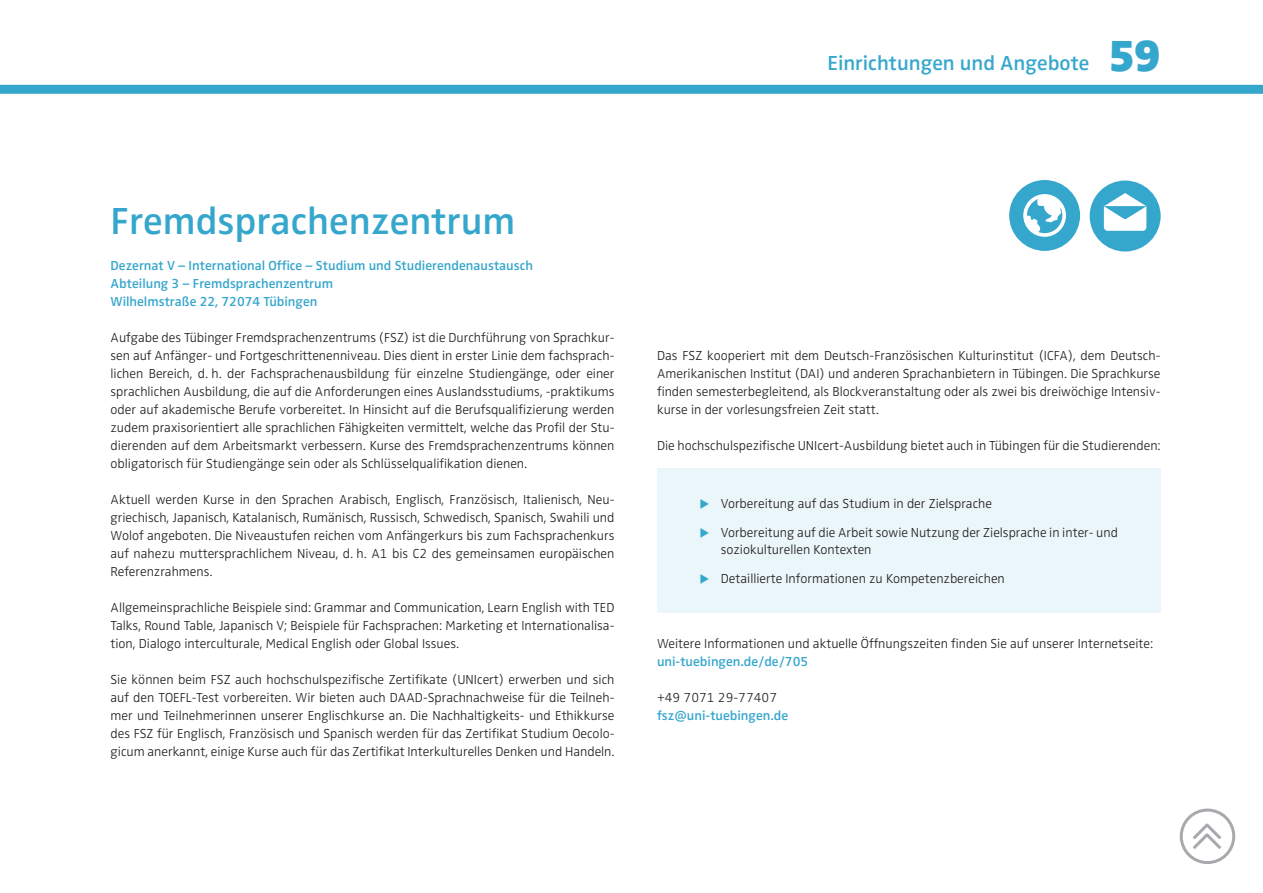
<style>
.page{position:relative;width:1263px;height:893px;background:#fff}
.page>*{position:absolute;margin:0;border:0;box-sizing:border-box;transform-origin:0 0}
.t1{font:900 45px "Zwo OT";color:#36a7cc}
.Überschrift_1{font:600 39px "Zwo OT";color:#36a7cc}
.t2{font:600 21px "Zwo OT";color:#36a7cc}
.Fließtext{font:300 13.5px/18px "Zwo OT";color:#231f20;text-align:justify}
.Intro{font:600 13.5px "Zwo OT";color:#36a7cc}
.Fließtext-2{font:600 13.5px "Zwo OT";color:#36a7cc}
.s1{font-family:"Zwo Pro";font-weight:600;color:#36a7cc}
</style>
<div class="page">
<div style="left:0;top:85px;width:1263px;height:9px;background:#36a7cc"></div>
<svg style="left:1181px;top:810px;width:53px;height:53px"></svg>
<div style="left:1180px;top:809px;width:55px;height:55px;border:3px solid #a8a9ad;border-radius:50%"></div>
<svg style="left:1189px;top:820px;width:35px;height:32px"></svg>
<div style="left:657px;top:468px;width:503px;height:144px;background:#ebf6fa"></div>
<svg style="left:1090px;top:181px;width:70px;height:70px"></svg>
<svg style="left:1009px;top:180px;width:71px;height:71px"></svg>
<p class="t2" style="left:827px;top:51px;width:263px">Einrichtungen und Angebote</p>
<p class="t1" style="left:1109px;top:29px;width:53px">59</p>
<p class="Überschrift_1" style="left:111px;top:198px;width:406px">Fremdsprachenzentrum</p>
<p class="Intro" style="left:111px;top:258px;width:424px">Dezernat V – International Office – Studium und Studierendenaustausch</p>
<p class="Intro" style="left:111px;top:276px;width:224px">Abteilung 3 – Fremdsprachenzentrum</p>
<p class="Intro" style="left:111px;top:294px;width:208px">Wilhelmstraße 22, 72074 Tübingen</p>
<p class="Fließtext" style="left:111px;top:329px;width:505px">Aufgabe des Tübinger Fremdsprachenzentrums (FSZ) ist die Durchführung von Sprachkur&shy;sen auf Anfänger- und Fortgeschrittenenniveau. Dies dient in erster Linie dem fachsprach&shy;lichen Bereich, d. h. der Fachsprachenausbildung für einzelne Studiengänge, oder einer sprachlichen Ausbildung, die auf die Anforderungen eines Auslandsstudiums, -praktikums oder auf akademische Berufe vorbereitet. In Hinsicht auf die Berufsqualifizierung werden zudem praxisorientiert alle sprachlichen Fähigkeiten vermittelt, welche das Profil der Stu&shy;dierenden auf dem Arbeitsmarkt verbessern. Kurse des Fremdsprachenzentrums können obligatorisch für Studiengänge sein oder als Schlüsselqualifikation dienen.</p>
<p class="Fließtext" style="left:111px;top:491px;width:505px">Aktuell werden Kurse in den Sprachen Arabisch, Englisch, Französisch, Italienisch, Neu&shy;griechisch, Japanisch, Katalanisch, Rumänisch, Russisch, Schwedisch, Spanisch, Swahili und Wolof angeboten. Die Niveaustufen reichen vom Anfängerkurs bis zum Fachsprachenkurs auf nahezu muttersprachlichem Niveau, d. h. A1 bis C2 des gemeinsamen europäischen Referenzrahmens.</p>
<p class="Fließtext" style="left:111px;top:599px;width:505px">Allgemeinsprachliche Beispiele sind: Grammar and Communication, Learn English with TED Talks, Round Table, Japanisch V; Beispiele für Fachsprachen: Marketing et Internationalisa&shy;tion, Dialogo interculturale, Medical English oder Global Issues.</p>
<p class="Fließtext" style="left:111px;top:671px;width:505px">Sie können beim FSZ auch hochschulspezifische Zertifikate (UNIcert) erwerben und sich auf den TOEFL-Test vorbereiten. Wir bieten auch DAAD-Sprachnachweise für die Teilneh&shy;mer und Teilnehmerinnen unserer Englischkurse an. Die Nachhaltigkeits- und Ethikkurse des FSZ für Englisch, Französisch und Spanisch werden für das Zertifikat Studium Oecolo&shy;gicum anerkannt, einige Kurse auch für das Zertifikat Interkulturelles Denken und Handeln.</p>
<p class="Fließtext" style="left:657px;top:347px;width:505px">Das FSZ kooperiert mit dem Deutsch-Französischen Kulturinstitut (ICFA), dem Deutsch-Amerikanischen Institut (DAI) und anderen Sprachanbietern in Tübingen. Die Sprachkurse finden semesterbegleitend, als Blockveranstaltung oder als zwei bis dreiwöchige Intensiv&shy;kurse in der vorlesungsfreien Zeit statt.</p>
<p class="Fließtext" style="left:657px;top:437px;width:505px">Die hochschulspezifische UNIcert-Ausbildung bietet auch in Tübingen für die Studierenden:</p>
<p class="Fließtext" style="left:699px;top:495px;width:294px"><span class="s1">▶</span> Vorbereitung auf das Studium in der Zielsprache</p>
<p class="Fließtext" style="left:721px;top:525px;width:399px;line-height:16.2px;text-indent:-21px"><span class="s1">▶</span> Vorbereitung auf die Arbeit sowie Nutzung der Zielsprache in inter- und soziokulturellen Kontexten</p>
<p class="Fließtext" style="left:699px;top:569px;width:307px"><span class="s1">▶</span> Detaillierte Informationen zu Kompetenzbereichen</p>
<p class="Fließtext" style="left:657px;top:635px;width:497px">Weitere Informationen und aktuelle Öffnungszeiten finden Sie auf unserer Internetseite:</p>
<p class="Fließtext-2" style="left:657px;top:654px;width:153px">uni-tuebingen.de/de/705</p>
<p class="Fließtext" style="left:657px;top:689px;width:122px">+49 7071 29-77407</p>
<p class="Fließtext-2" style="left:657px;top:708px;width:133px">fsz@uni-tuebingen.de</p>
</div>
